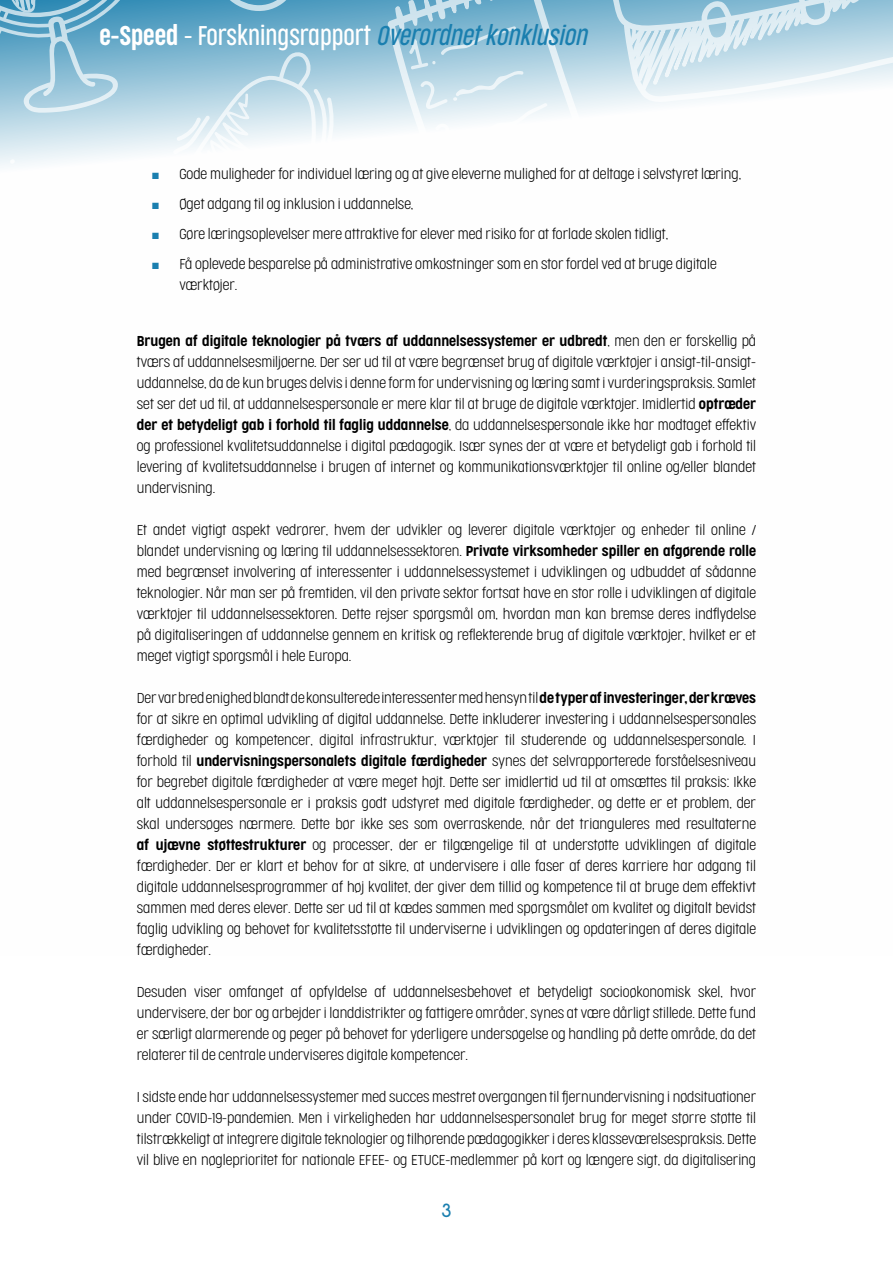
<style>
.page{position:relative;width:893px;height:1263px;background:#fff}
.page>*{position:absolute;margin:0;border:0;box-sizing:border-box;transform-origin:0 0}
.t1{font:italic 300 25.5px "Cocogoose Compressed";color:#1a7faf}
.t2{font:300 18px "Cocogoose Pro";color:#1a7faf}
.t3{font:200 13.5px/21px "Cocogoose Condensed";color:#000;text-align:justify}
.s1{font-style:normal;color:#fff}
.s2{font-family:"Arial Narrow";font-weight:400;color:#1a7faf}
.s3{font-weight:300}
</style>
<div class="page">
<svg style="left:0;top:0;width:334px;height:166px;background:#a6cddf"></svg>
<svg style="left:388px;top:0;width:505px;height:130px"></svg>
<h1 class="t1" style="left:99px;top:19px;width:489px"><span class="s1">e-Speed</span> <span class="s1">- Forskningsrapport</span> Overordnet konklusion</h1>
<p class="t3" style="left:152px;top:163px;width:590px"><span class="s2">■</span> Gode muligheder for individuel læring og at give eleverne mulighed for at deltage i selvstyret læring,</p>
<p class="t3" style="left:152px;top:193px;width:263px"><span class="s2">■</span> Øget adgang til og inklusion i uddannelse,</p>
<p class="t3" style="left:152px;top:223px;width:518px"><span class="s2">■</span> Gøre læringsoplevelser mere attraktive for elever med risiko for at forlade skolen tidligt,</p>
<p class="t3" style="left:179px;top:253px;width:539px;text-indent:-27px"><span class="s2">■</span> Få oplevede besparelse på administrative omkostninger som en stor fordel ved at bruge digitale værktøjer.</p>
<p class="t3" style="left:137px;top:330px;width:621px"><span class="s3">Brugen af digitale teknologier på tværs af uddannelsessystemer er udbredt</span>, men den er forskellig på tværs af uddannelsesmiljøerne. Der ser ud til at være begrænset brug af digitale værktøjer i ansigt-til-ansigt&shy;uddannelse, da de kun bruges delvis i denne form for undervisning og læring samt i vurderingspraksis. Samlet set ser det ud til, at uddannelsespersonale er mere klar til at bruge de digitale værktøjer. Imidlertid <span class="s3">optræder der et betydeligt gab i forhold til faglig uddannelse</span>, da uddannelsespersonale ikke har modtaget effektiv og professionel kvalitetsuddannelse i digital pædagogik. Især synes der at være et betydeligt gab i forhold til levering af kvalitetsuddannelse i brugen af internet og kommunikationsværktøjer til online og/eller blandet undervisning.</p>
<p class="t3" style="left:137px;top:519px;width:621px">Et andet vigtigt aspekt vedrører, hvem der udvikler og leverer digitale værktøjer og enheder til online / blandet undervisning og læring til uddannelsessektoren. <span class="s3">Private virksomheder spiller en afgørende rolle </span>med begrænset involvering af interessenter i uddannelsessystemet i udviklingen og udbuddet af sådanne teknologier. Når man ser på fremtiden, vil den private sektor fortsat have en stor rolle i udviklingen af digitale værktøjer til uddannelsessektoren. Dette rejser spørgsmål om, hvordan man kan bremse deres indflydelse på digitaliseringen af uddannelse gennem en kritisk og reflekterende brug af digitale værktøjer, hvilket er et meget vigtigt spørgsmål i hele Europa.</p>
<p class="t3" style="left:137px;top:687px;width:621px">Der var bred enighed blandt de konsulterede interessenter med hensyn til <span class="s3">de typer af investeringer, der kræves </span>for at sikre en optimal udvikling af digital uddannelse. Dette inkluderer investering i uddannelsespersonales færdigheder og kompetencer, digital infrastruktur, værktøjer til studerende og uddannelsespersonale. I forhold til <span class="s3">undervisningspersonalets digitale færdigheder</span> synes det selvrapporterede forståelsesniveau for begrebet digitale færdigheder at være meget højt. Dette ser imidlertid ud til at omsættes til praksis: Ikke alt uddannelsespersonale er i praksis godt udstyret med digitale færdigheder, og dette er et problem, der skal undersøges nærmere. Dette bør ikke ses som overraskende, når det trianguleres med resultaterne <span class="s3">af ujævne støttestrukturer</span> og processer, der er tilgængelige til at understøtte udviklingen af digitale færdigheder. Der er klart et behov for at sikre, at undervisere i alle faser af deres karriere har adgang til digitale uddannelsesprogrammer af høj kvalitet, der giver dem tillid og kompetence til at bruge dem effektivt sammen med deres elever. Dette ser ud til at kædes sammen med spørgsmålet om kvalitet og digitalt bevidst faglig udvikling og behovet for kvalitetsstøtte til underviserne i udviklingen og opdateringen af deres digitale færdigheder.</p>
<p class="t3" style="left:137px;top:981px;width:621px">Desuden viser omfanget af opfyldelse af uddannelsesbehovet et betydeligt socioøkonomisk skel, hvor undervisere, der bor og arbejder i landdistrikter og fattigere områder, synes at være dårligt stillede. Dette fund er særligt alarmerende og peger på behovet for yderligere undersøgelse og handling på dette område, da det relaterer til de centrale underviseres digitale kompetencer.</p>
<p class="t3" style="left:137px;top:1086px;width:621px">I sidste ende har uddannelsessystemer med succes mestret overgangen til fjernundervisning i nødsituationer under COVID-19-pandemien. Men i virkeligheden har uddannelsespersonalet brug for meget større støtte til tilstrækkeligt at integrere digitale teknologier og tilhørende pædagogikker i deres klasseværelsespraksis. Dette vil blive en nøgleprioritet for nationale EFEE- og ETUCE-medlemmer på kort og længere sigt, da digitalisering</p>
<h2 class="t2" style="left:441px;top:1198px;width:11px">3</h2>
</div>
